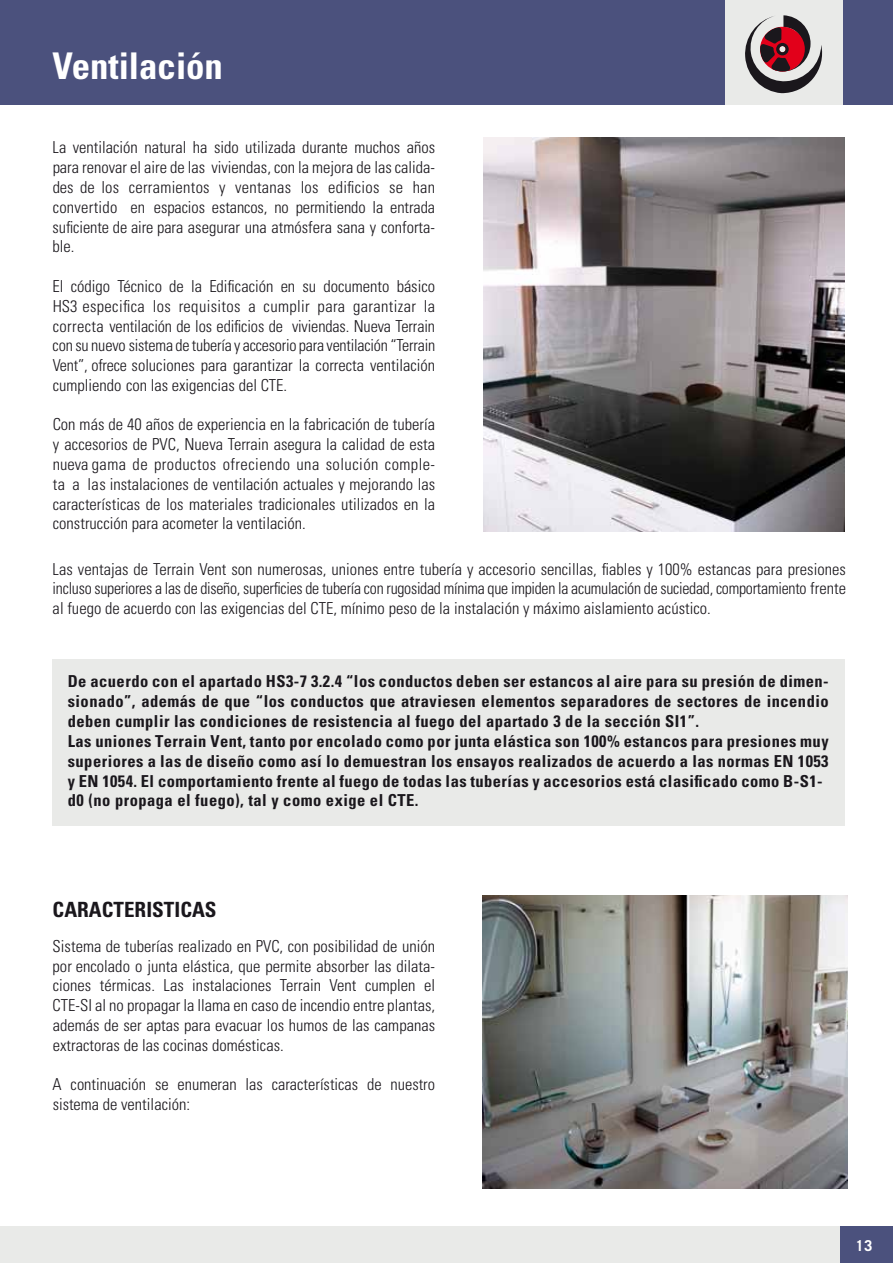
<style>
.page{position:relative;width:893px;height:1263px;background:#fff}
.page>*{position:absolute;margin:0;border:0;box-sizing:border-box;transform-origin:0 0}
.t1{font:700 condensed 36.75px "Univers LT Std";color:#fff}
.t2{font:700 condensed 21px "Univers LT Std";color:#1a171c}
.t3{font:300 condensed 16.5px/19.8px "Univers LT Std";color:#1a171c;text-align:justify}
.t4{font:700 condensed 16.5px/19.8px "Univers LT Std";letter-spacing:.03em;color:#1a171c}
.t5{font:700 15px "Trade Gothic";color:#fff}
</style>
<div class="page">
<div style="left:0;top:0;width:893px;height:105px;background:#4b517d"></div>
<div style="left:725px;top:0;width:117px;height:105px;background:#e9eae8"></div>
<svg style="left:745px;top:15px;width:78px;height:78px"></svg>
<div style="left:0;top:1226px;width:893px;height:37px;background:#e9eae8"></div>
<div style="left:840px;top:1226px;width:53px;height:37px;background:#4b517d"></div>
<img style="left:482px;top:896px;width:365px;height:292px">
<img style="left:483px;top:137px;width:362px;height:394px">
<div style="left:52px;top:659px;width:793px;height:166px;background:#e9eae8"></div>
<h1 class="t1" style="left:53px;top:43px;width:172px">Ventilación</h1>
<p class="t3" style="left:53px;top:138px;width:384px">La ventilación natural ha sido utilizada durante muchos años para renovar el aire de las viviendas, con la mejora de las calida&shy;des de los cerramientos y ventanas los edificios se han convertido en espacios estancos, no permitiendo la entrada suficiente de aire para asegurar una atmósfera sana y conforta&shy;ble.</p>
<p class="t3" style="left:53px;top:276px;width:384px">El código Técnico de la Edificación en su documento básico HS3 especifica los requisitos a cumplir para garantizar la correcta ventilación de los edificios de viviendas. Nueva Terrain con su nuevo sistema de tubería y accesorio para ventilación “Terrain Vent”, ofrece soluciones para garantizar la correcta ventilación cumpliendo con las exigencias del CTE.</p>
<p class="t3" style="left:53px;top:415px;width:384px">Con más de 40 años de experiencia en la fabricación de tubería y accesorios de PVC, Nueva Terrain asegura la calidad de esta nueva gama de productos ofreciendo una solución comple&shy;ta a las instalaciones de ventilación actuales y mejorando las características de los materiales tradicionales utilizados en la construcción para acometer la ventilación.</p>
<p class="t3" style="left:53px;top:559px;width:795px">Las ventajas de Terrain Vent son numerosas, uniones entre tubería y accesorio sencillas, fiables y 100% estancas para presiones incluso superiores a las de diseño, superficies de tubería con rugosidad mínima que impiden la acumulación de suciedad, comportamiento frente al fuego de acuerdo con las exigencias del CTE, mínimo peso de la instalación y máximo aislamiento acústico.</p>
<p class="t4" style="left:68px;top:672px;width:762px">De acuerdo con el apartado HS3-7 3.2.4 “los conductos deben ser estancos al aire para su presión de dimen&shy;sionado”, además de que “los conductos que atraviesen elementos separadores de sectores de incendio deben cumplir las condiciones de resistencia al fuego del apartado 3 de la sección SI1”.<br>Las uniones Terrain Vent, tanto por encolado como por junta elástica son 100% estancos para presiones muy superiores a las de diseño como así lo demuestran los ensayos realizados de acuerdo a las normas EN 1053 y EN 1054. El comportamiento frente al fuego de todas las tuberías y accesorios está clasificado como B-S1- d0 (no propaga el fuego), tal y como exige el CTE.</p>
<p class="t2" style="left:53px;top:896px;width:165px">CARACTERISTICAS</p>
<p class="t3" style="left:53px;top:936px;width:384px">Sistema de tuberías realizado en PVC, con posibilidad de unión por encolado o junta elástica, que permite absorber las dilata&shy;ciones térmicas. Las instalaciones Terrain Vent cumplen el CTE-SI al no propagar la llama en caso de incendio entre plantas, además de ser aptas para evacuar los humos de las campanas extractoras de las cocinas domésticas.</p>
<p class="t3" style="left:53px;top:1074px;width:384px">A continuación se enumeran las características de nuestro sistema de ventilación:</p>
<p class="t5" style="left:856px;top:1236px;width:18px">13</p>
</div>
